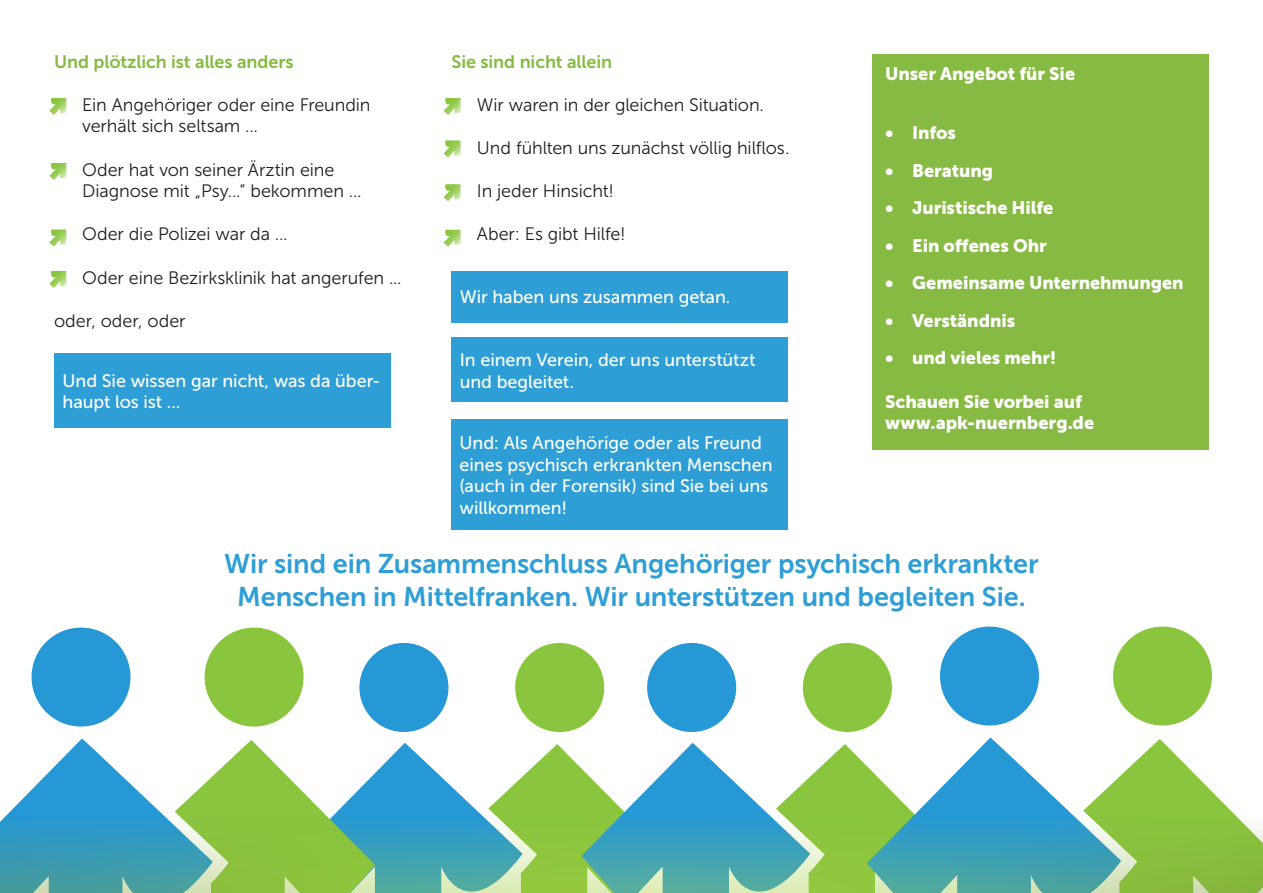
<style>
.page{position:relative;width:1263px;height:893px;background:#fff}
.page>*{position:absolute;margin:0;border:0;box-sizing:border-box;transform-origin:0 0}
.t1{font:27px/32.4px "Museo Sans 700";letter-spacing:-.005em;color:#2e9ed6;text-align:center}
.t2{font:18px/21.6px "Museo Sans 300";letter-spacing:-.005em;color:#231f20}
.t3{font:18px/21.6px "Museo Sans 500";letter-spacing:-.005em;color:#fff}
.t4{font:18px/21.6px "Museo Sans 900";letter-spacing:-.005em;color:#fff}
.t5{font:18px "Museo Sans 700";letter-spacing:-.005em;color:#86ba42}
</style>
<div class="page">
<div style="left:359px;top:643px;width:89px;height:89px;background:#2598d5;border-radius:50%"></div>
<div style="left:515px;top:643px;width:89px;height:89px;background:#8ac53e;border-radius:50%"></div>
<div style="left:647px;top:643px;width:89px;height:89px;background:#2598d5;border-radius:50%"></div>
<div style="left:803px;top:643px;width:89px;height:89px;background:#8ac53e;border-radius:50%"></div>
<div style="left:940px;top:627px;width:99px;height:98px;background:#2598d5;border-radius:50%"></div>
<div style="left:1113px;top:627px;width:99px;height:98px;background:#8ac53e;border-radius:50%"></div>
<div style="left:32px;top:628px;width:98px;height:98px;background:#2598d5;border-radius:50%"></div>
<div style="left:205px;top:628px;width:99px;height:98px;background:#8ac53e;border-radius:50%"></div>
<svg style="left:6px;top:737px;width:1230px;height:79px"></svg>
<svg style="left:0;top:816px;width:1263px;height:77px"></svg>
<svg style="left:49px;top:98px;width:18px;height:17px"></svg>
<svg style="left:443px;top:98px;width:18px;height:17px"></svg>
<svg style="left:443px;top:140px;width:18px;height:18px"></svg>
<svg style="left:444px;top:184px;width:17px;height:18px"></svg>
<svg style="left:443px;top:230px;width:18px;height:17px"></svg>
<svg style="left:49px;top:163px;width:18px;height:17px"></svg>
<svg style="left:49px;top:229px;width:18px;height:18px"></svg>
<svg style="left:49px;top:271px;width:18px;height:17px"></svg>
<div style="left:872px;top:54px;width:337px;height:395px;background:#86ba42"></div>
<div style="left:54px;top:354px;width:337px;height:74px;background:#2e9ed6"></div>
<div style="left:451px;top:271px;width:337px;height:51px;background:#2e9ed6"></div>
<div style="left:451px;top:338px;width:337px;height:64px;background:#2e9ed6"></div>
<div style="left:451px;top:419px;width:337px;height:111px;background:#2e9ed6"></div>
<p class="t5" style="left:54px;top:51px;width:241px">Und plötzlich ist alles anders</p>
<p class="t2" style="left:82px;top:94px;width:290px">Ein Angehöriger oder eine Freundin verhält sich seltsam ...</p>
<p class="t2" style="left:82px;top:159px;width:281px">Oder hat von seiner Ärztin eine<br>Diagnose mit „Psy...“ bekommen ...</p>
<p class="t2" style="left:82px;top:223px;width:207px">Oder die Polizei war da ...</p>
<p class="t2" style="left:82px;top:267px;width:321px">Oder eine Bezirksklinik hat angerufen ...</p>
<p class="t2" style="left:54px;top:310px;width:133px">oder, oder, oder</p>
<p class="t3" style="left:63px;top:370px;width:319px">Und Sie wissen gar nicht, was da über&shy;haupt los ist ...</p>
<p class="t5" style="left:451px;top:51px;width:162px">Sie sind nicht allein</p>
<p class="t2" style="left:477px;top:94px;width:289px">Wir waren in der gleichen Situation.</p>
<p class="t2" style="left:477px;top:137px;width:314px">Und fühlten uns zunächst völlig hilflos.</p>
<p class="t2" style="left:477px;top:180px;width:138px">In jeder Hinsicht!</p>
<p class="t2" style="left:477px;top:223px;width:150px">Aber: Es gibt Hilfe!</p>
<p class="t3" style="left:460px;top:286px;width:272px">Wir haben uns zusammen getan.</p>
<p class="t3" style="left:460px;top:349px;width:297px">In einem Verein, der uns unterstützt und begleitet.</p>
<p class="t3" style="left:460px;top:432px;width:314px">Und: Als Angehörige oder als Freund eines psychisch erkrankten Menschen (auch in der Forensik) sind Sie bei uns willkommen!</p>
<p class="t4" style="left:885px;top:63px;width:191px">Unser Angebot für Sie</p>
<p class="t4" style="left:885px;top:122px;width:72px">• Infos</p>
<p class="t4" style="left:885px;top:160px;width:109px">• Beratung</p>
<p class="t4" style="left:885px;top:197px;width:170px">• Juristische Hilfe</p>
<p class="t4" style="left:885px;top:235px;width:163px">• Ein offenes Ohr</p>
<p class="t4" style="left:885px;top:272px;width:300px">• Gemeinsame Unternehmungen</p>
<p class="t4" style="left:885px;top:310px;width:132px">• Verständnis</p>
<p class="t4" style="left:885px;top:347px;width:173px">• und vieles mehr!</p>
<p class="t4" style="left:885px;top:390px;width:210px">Schauen Sie vorbei auf www.apk-nuernberg.de</p>
<h1 class="t1" style="left:224px;top:548px;width:816px">Wir sind ein Zusammenschluss Angehöriger psychisch erkrankter<br>Menschen in Mittelfranken. Wir unterstützen und begleiten Sie.</h1>
</div>
